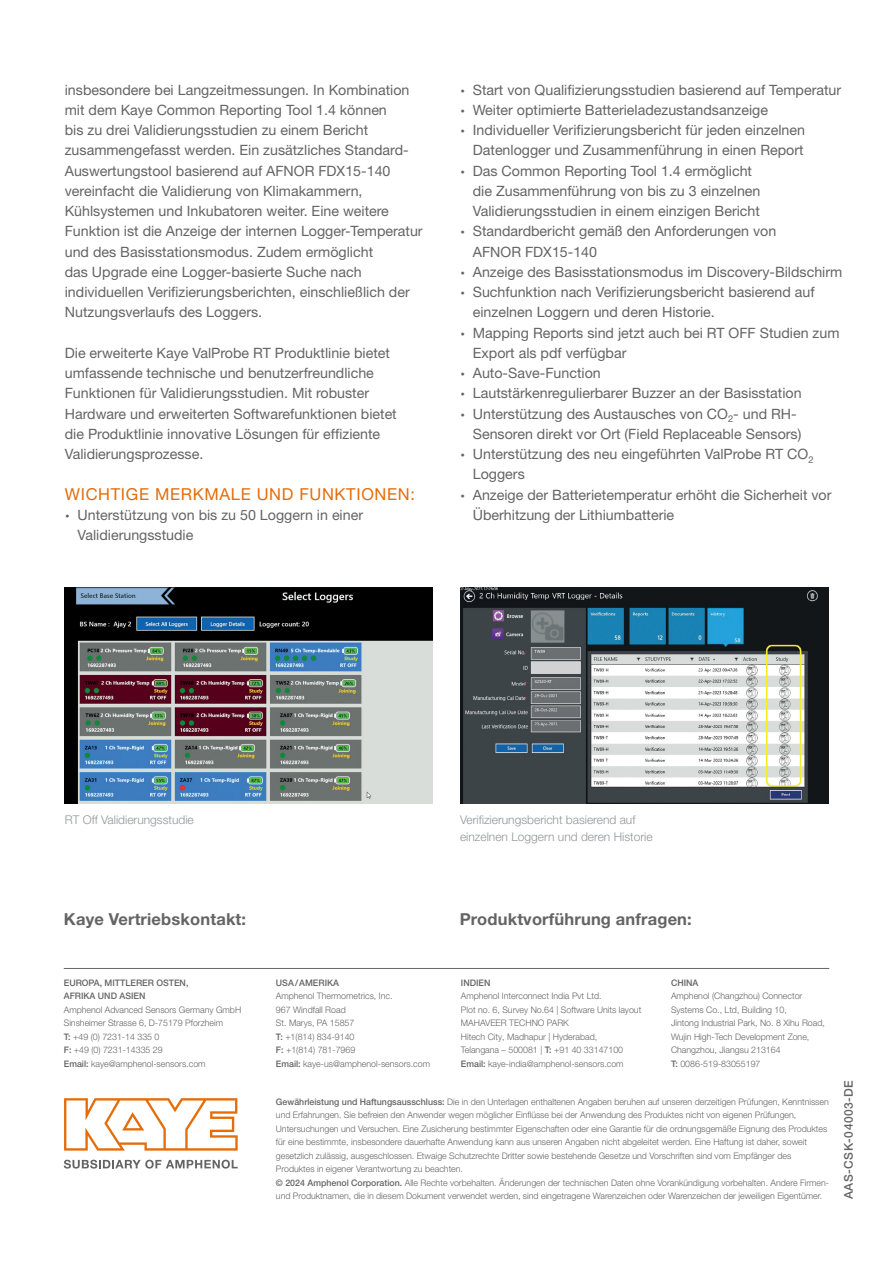
<style>
.page{position:relative;width:893px;height:1263px;background:#fff}
.page>*{position:absolute;margin:0;border:0;box-sizing:border-box;transform-origin:0 0}
.t1{font:700 16.5px "Helvetica Neue LT Pro";letter-spacing:.01em;color:#646464}
.t2{font:16.5px "Helvetica Neue LT Pro";letter-spacing:.04em;color:#e46c09}
.t3{font:14.25px/20.2px "Helvetica Neue LT Pro";color:#646464}
.t4{font:300 12px/17.2px "Helvetica Neue LT Pro";color:#939598}
.t5{font:500 12px "Helvetica Neue LT Pro";letter-spacing:.04em;color:#646464}
.t6{font:300 9px/13.5px "Helvetica Neue LT Pro";color:#646464}
.t7{font:500 9px/13.5px "Helvetica Neue LT Pro";color:#646464}
.s1{font-weight:700;font-stretch:expanded}
.s2{font-weight:500}
</style>
<div class="page">
<img style="left:65px;top:587px;width:368px;height:216px">
<img style="left:460px;top:587px;width:368px;height:216px">
<hr style="left:64px;top:968px;width:765px;height:1px;background:#646464">
<svg style="left:64px;top:1160px;width:174px;height:8px"></svg>
<svg style="left:64px;top:1098px;width:174px;height:52px"></svg>
<p class="t3" style="left:65px;top:79px;width:359px">insbesondere bei Langzeitmessungen. In Kombination mit dem Kaye Common Reporting Tool 1.4 können<br>bis zu drei Validierungsstudien zu einem Bericht zusammengefasst werden. Ein zusätzliches Standard-Auswertungstool basierend auf AFNOR FDX15-140 vereinfacht die Validierung von Klimakammern, Kühlsystemen und Inkubatoren weiter. Eine weitere Funktion ist die Anzeige der internen Logger-Temperatur und des Basisstationsmodus. Zudem ermöglicht<br>das Upgrade eine Logger-basierte Suche nach individuellen Verifizierungsberichten, einschließlich der Nutzungsverlaufs des Loggers.</p>
<p class="t3" style="left:65px;top:342px;width:333px">Die erweiterte Kaye ValProbe RT Produktlinie bietet umfassende technische und benutzerfreundliche Funktionen für Validierungsstudien. Mit robuster Hardware und erweiterten Softwarefunktionen bietet die Produktlinie innovative Lösungen für effiziente Validierungsprozesse.</p>
<p class="t2" style="left:65px;top:483px;width:352px">WICHTIGE MERKMALE UND FUNKTIONEN:</p>
<p class="t3" style="left:78px;top:504px;width:287px;text-indent:-13px"><span class="s1">∙</span> Unterstützung von bis zu 50 Loggern in einer<br>Validierungsstudie</p>
<p class="t3" style="left:460px;top:79px;width:383px"><span class="s1">∙</span> Start von Qualifizierungsstudien basierend auf Temperatur</p>
<p class="t3" style="left:460px;top:99px;width:310px"><span class="s1">∙</span> Weiter optimierte Batterieladezustandsanzeige</p>
<p class="t3" style="left:460px;top:119px;width:346px"><span class="s1">∙</span> Individueller Verifizierungsbericht für jeden einzelnen</p>
<p class="t3" style="left:473px;top:140px;width:332px">Datenlogger und Zusammenführung in einen Report</p>
<p class="t3" style="left:460px;top:160px;width:294px"><span class="s1">∙</span> Das Common Reporting Tool 1.4 ermöglicht</p>
<p class="t3" style="left:473px;top:180px;width:289px">die Zusammenführung von bis zu 3 einzelnen</p>
<p class="t3" style="left:473px;top:200px;width:289px">Validierungsstudien in einem einzigen Bericht</p>
<p class="t3" style="left:460px;top:221px;width:318px"><span class="s1">∙</span> Standardbericht gemäß den Anforderungen von</p>
<p class="t3" style="left:473px;top:241px;width:126px">AFNOR FDX15-140</p>
<p class="t3" style="left:460px;top:261px;width:384px"><span class="s1">∙</span> Anzeige des Basisstationsmodus im Discovery-Bildschirm</p>
<p class="t3" style="left:460px;top:281px;width:356px"><span class="s1">∙</span> Suchfunktion nach Verifizierungsbericht basierend auf</p>
<p class="t3" style="left:473px;top:302px;width:244px">einzelnen Loggern und deren Historie.</p>
<p class="t3" style="left:460px;top:322px;width:381px"><span class="s1">∙</span> Mapping Reports sind jetzt auch bei RT OFF Studien zum</p>
<p class="t3" style="left:473px;top:342px;width:155px">Export als pdf verfügbar</p>
<p class="t3" style="left:460px;top:362px;width:142px"><span class="s1">∙</span> Auto-Save-Function</p>
<p class="t3" style="left:460px;top:383px;width:343px"><span class="s1">∙</span> Lautstärkenregulierbarer Buzzer an der Basisstation</p>
<p class="t3" style="left:460px;top:403px;width:338px"><span class="s1">∙</span> Unterstützung des Austausches von CO<sub>2</sub>- und RH-</p>
<p class="t3" style="left:473px;top:423px;width:330px">Sensoren direkt vor Ort (Field Replaceable Sensors)</p>
<p class="t3" style="left:460px;top:443px;width:355px"><span class="s1">∙</span> Unterstützung des neu eingeführten ValProbe RT CO<sub>2</sub></p>
<p class="t3" style="left:473px;top:464px;width:53px">Loggers</p>
<p class="t3" style="left:460px;top:484px;width:373px"><span class="s1">∙</span> Anzeige der Batterietemperatur erhöht die Sicherheit vor</p>
<p class="t3" style="left:473px;top:504px;width:203px">Überhitzung der Lithiumbatterie</p>
<p class="t4" style="left:65px;top:810px;width:130px">RT Off Validierungsstudie</p>
<p class="t4" style="left:460px;top:810px;width:194px">Verifizierungsbericht basierend auf einzelnen Loggern und deren Historie</p>
<p class="t1" style="left:64px;top:908px;width:184px">Kaye Vertriebskontakt:</p>
<p class="t1" style="left:460px;top:908px;width:234px">Produktvorführung anfragen:</p>
<p class="t7" style="left:64px;top:975px;width:126px">EUROPA, MITTLERER OSTEN,<br>AFRIKA UND ASIEN</p>
<p class="t6" style="left:64px;top:1002px;width:179px">Amphenol Advanced Sensors Germany GmbH<br>Sinsheimer Strasse 6, D-75179 Pforzheim<br><span class="s2">T:</span> +49 (0) 7231-14 335 0<br><span class="s2">F:</span> +49 (0) 7231-14335 29<br><span class="s2">Email:</span> kaye@amphenol-sensors.com</p>
<p class="t7" style="left:276px;top:975px;width:65px">USA/AMERIKA</p>
<p class="t6" style="left:276px;top:989px;width:156px">Amphenol Thermometrics, Inc.<br>967 Windfall Road<br>St. Marys, PA 15857<br><span class="s2">T:</span> +1(814) 834-9140<br><span class="s2">F:</span> +1(814) 781-7969<br><span class="s2">Email:</span> kaye-us@amphenol-sensors.com</p>
<p class="t7" style="left:461px;top:975px;width:31px">INDIEN</p>
<p class="t6" style="left:461px;top:989px;width:182px">Amphenol Interconnect India Pvt Ltd.<br>Plot no. 6, Survey No.64 | Software Units layout MAHAVEER TECHNO PARK<br>Hitech City, Madhapur | Hyderabad,<br>Telangana – 500081 | <span class="s2">T:</span> +91 40 33147100<br><span class="s2">Email:</span> kaye-india@amphenol-sensors.com</p>
<p class="t7" style="left:671px;top:975px;width:29px">CHINA</p>
<p class="t6" style="left:671px;top:989px;width:155px">Amphenol (Changzhou) Connector<br>Systems Co., Ltd, Building 10,<br>Jintong Industrial Park, No. 8 Xihu Road,<br>Wujin High-Tech Development Zone,<br>Changzhou, Jiangsu 213164<br><span class="s2">T:</span> 0086-519-83055197</p>
<p class="t6" style="left:276px;top:1094px;width:555px"><span class="s2">Gewährleistung und Haftungsausschluss:</span> Die in den Unterlagen enthaltenen Angaben beruhen auf unseren derzeitigen Prüfungen, Kenntnissen und Erfahrungen. Sie befreien den Anwender wegen möglicher Einflüsse bei der Anwendung des Produktes nicht von eigenen Prüfungen, Untersuchungen und Versuchen. Eine Zusicherung bestimmter Eigenschaften oder eine Garantie für die ordnungsgemäße Eignung des Produktes für eine bestimmte, insbesondere dauerhafte Anwendung kann aus unseren Angaben nicht abgeleitet werden. Eine Haftung ist daher, soweit gesetzlich zulässig, ausgeschlossen. Etwaige Schutzrechte Dritter sowie bestehende Gesetze und Vorschriften sind vom Empfänger des Produktes in eigener Verantwortung zu beachten.<br><span class="s2">© 2024 Amphenol Corporation.</span> Alle Rechte vorbehalten. Änderungen der technischen Daten ohne Vorankündigung vorbehalten. Andere Firmen&shy;und Produktnamen, die in diesem Dokument verwendet werden, sind eingetragene Warenzeichen oder Warenzeichen der jeweiligen Eigentümer.</p>
<p class="t5" style="left:841px;top:1199px;width:121px;rotate:-90deg">AAS-CSK-04003-DE</p>
</div>
